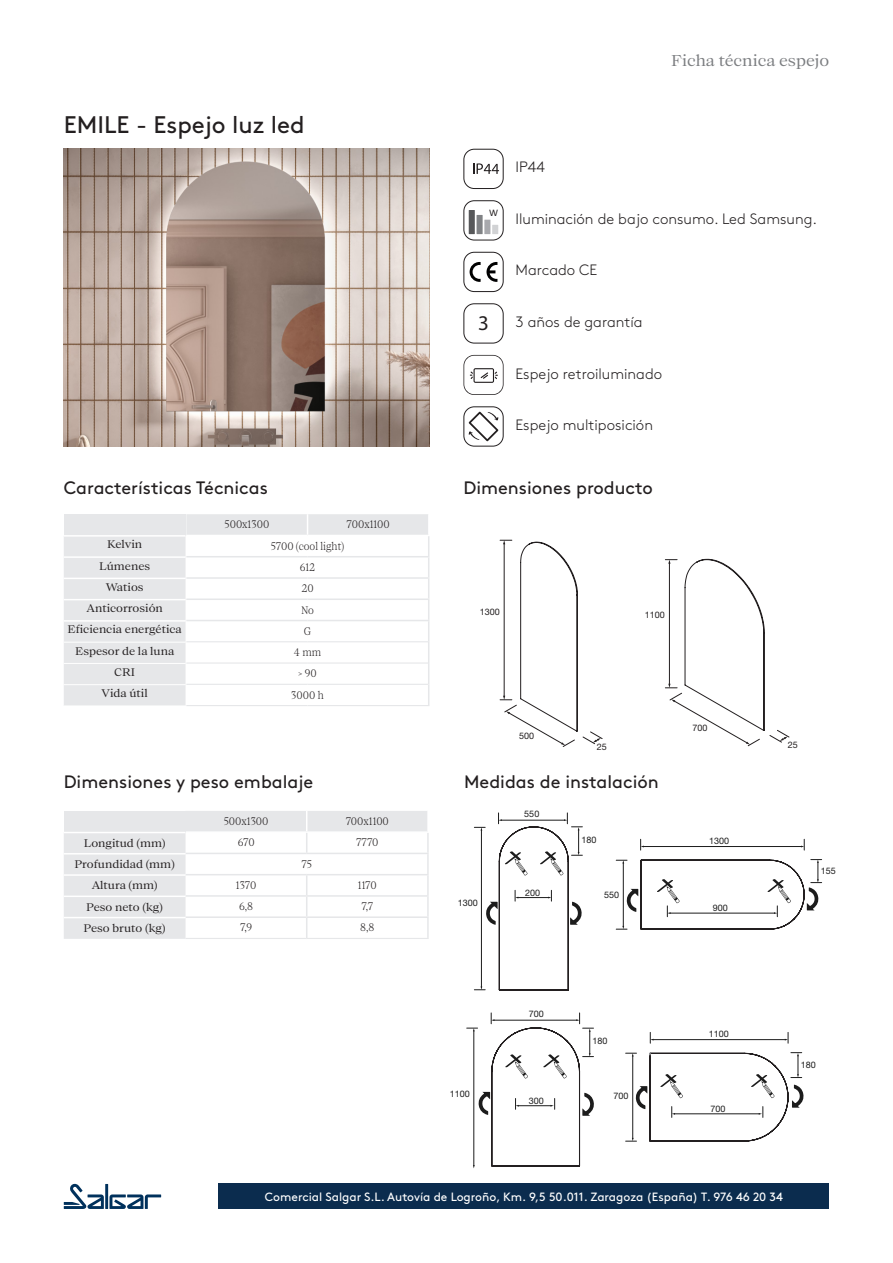
<style>
.page{position:relative;width:893px;height:1263px;background:#fff}
.page>*{position:absolute;margin:0;border:0;box-sizing:border-box;transform-origin:0 0}
.titulo_serie{font:24px "Brown Std";color:#231f20}
.t1{font:21px "Myriad Pro";color:#231f20}
.subtitulos_series{font:18px "Brown Std";color:#231f20}
.subtitulos_series-2{font:300 15px "Brown Std";color:#231f20}
.t2{font:15px "Bw Beto";color:#7c7e81}
.t3{font:12px "Brown Std";color:#fff}
.nombres_tabla{font:10.5px "Bw Beto";color:#231f20}
.t4{font:300 10.5px "Bw Beto";color:#231f20;scale:.84 1}
.t5{font:10.2px "Calibri";color:#231f20}
.t6{font:9px "Helvetica Neue";color:#1c1c1c}
.t7{font:9px "Helvetica Neue";color:#231f20}
</style>
<div class="page">
<svg style="left:64px;top:1184px;width:97px;height:25px"></svg>
<div style="left:219px;top:1184px;width:610px;height:25px;background:#0b2c4e"></div>
<div style="left:463px;top:252px;width:41px;height:40px;border:1px solid #231f20;border-radius:10px"></div>
<svg style="left:470px;top:262px;width:27px;height:20px"></svg>
<div style="left:463px;top:200px;width:41px;height:40px;border:1px solid #231f20;border-radius:10px"></div>
<div style="left:469px;top:210px;width:6px;height:24px;background:#57585a"></div>
<div style="left:477px;top:215px;width:6px;height:19px;background:#808285"></div>
<div style="left:484px;top:220px;width:6px;height:14px;background:#a8a9ad"></div>
<div style="left:492px;top:225px;width:6px;height:9px;background:#d1d2d4"></div>
<div style="left:463px;top:406px;width:41px;height:40px;border:1px solid #231f20;border-radius:10px"></div>
<svg style="left:467px;top:410px;width:33px;height:33px"></svg>
<svg style="left:463px;top:355px;width:41px;height:40px"></svg>
<div style="left:463px;top:303px;width:41px;height:40px;border:1px solid #231f20;border-radius:10px"></div>
<div style="left:463px;top:149px;width:41px;height:40px;border:1px solid #231f20;border-radius:10px"></div>
<svg style="left:473px;top:163px;width:26px;height:11px"></svg>
<svg style="left:500px;top:540px;width:103px;height:207px"></svg>
<svg style="left:665px;top:559px;width:124px;height:187px"></svg>
<img style="left:64px;top:149px;width:365px;height:297px">
<hr style="left:501px;top:820px;width:64px;height:1px;background:#1c1c1c">
<svg style="left:498px;top:813px;width:4px;height:11px"></svg>
<hr style="left:481px;top:830px;width:1px;height:157px;background:#1c1c1c">
<svg style="left:474px;top:986px;width:11px;height:4px"></svg>
<svg style="left:474px;top:827px;width:11px;height:3px"></svg>
<svg style="left:499px;top:826px;width:306px;height:165px"></svg>
<svg style="left:570px;top:902px;width:12px;height:23px"></svg>
<svg style="left:486px;top:902px;width:12px;height:23px"></svg>
<svg style="left:807px;top:859px;width:15px;height:51px"></svg>
<svg style="left:626px;top:889px;width:12px;height:23px"></svg>
<svg style="left:540px;top:813px;width:42px;height:62px"></svg>
<svg style="left:505px;top:851px;width:23px;height:24px"></svg>
<hr style="left:518px;top:897px;width:31px;height:1px;background:#1c1c1c">
<svg style="left:515px;top:890px;width:3px;height:11px"></svg>
<svg style="left:548px;top:890px;width:4px;height:11px"></svg>
<svg style="left:467px;top:1013px;width:337px;height:155px"></svg>
<hr style="left:670px;top:913px;width:105px;height:1px;background:#1c1c1c">
<svg style="left:657px;top:879px;width:23px;height:38px"></svg>
<svg style="left:767px;top:879px;width:24px;height:38px"></svg>
<svg style="left:64px;top:811px;width:365px;height:128px"></svg>
<hr style="left:64px;top:832px;width:122px;height:1px;background:#fff">
<hr style="left:64px;top:853px;width:122px;height:1px;background:#fff">
<hr style="left:64px;top:874px;width:122px;height:2px;background:#fff">
<hr style="left:64px;top:895px;width:122px;height:2px;background:#fff">
<hr style="left:64px;top:917px;width:122px;height:1px;background:#fff">
<svg style="left:64px;top:514px;width:365px;height:192px"></svg>
<hr style="left:64px;top:535px;width:122px;height:2px;background:#fff">
<hr style="left:64px;top:556px;width:122px;height:2px;background:#fff">
<hr style="left:64px;top:578px;width:122px;height:1px;background:#fff">
<hr style="left:64px;top:599px;width:122px;height:1px;background:#fff">
<hr style="left:64px;top:620px;width:122px;height:2px;background:#fff">
<hr style="left:64px;top:642px;width:122px;height:1px;background:#fff">
<hr style="left:64px;top:663px;width:122px;height:1px;background:#fff">
<hr style="left:64px;top:684px;width:122px;height:1px;background:#fff">
<hr style="left:64px;top:705px;width:122px;height:1px;background:#fff">
<p class="titulo_serie" style="left:64px;top:111px;width:242px">EMILE - Espejo luz led</p>
<h3 class="t2" style="left:671px;top:51px;width:160px">Ficha técnica espejo</h3>
<p class="t5" style="left:489px;top:206px;width:11px">W</p>
<h2 class="t1" style="left:478px;top:310px;width:12px">3</h2>
<p class="subtitulos_series-2" style="left:515px;top:159px;width:31px">IP44</p>
<p class="subtitulos_series-2" style="left:515px;top:210px;width:303px">Iluminación de bajo consumo. Led Samsung.</p>
<p class="subtitulos_series-2" style="left:515px;top:262px;width:83px">Marcado CE</p>
<p class="subtitulos_series-2" style="left:515px;top:313px;width:128px">3 años de garantía</p>
<p class="subtitulos_series-2" style="left:515px;top:365px;width:148px">Espejo retroiluminado</p>
<p class="subtitulos_series-2" style="left:515px;top:416px;width:139px">Espejo multiposición</p>
<p class="subtitulos_series" style="left:64px;top:477px;width:206px">Características Técnicas</p>
<p class="subtitulos_series" style="left:463px;top:477px;width:191px">Dimensiones producto</p>
<p class="nombres_tabla" style="left:107px;top:538px;width:37px">Kelvin</p>
<p class="nombres_tabla" style="left:99px;top:559px;width:53px">Lúmenes</p>
<p class="nombres_tabla" style="left:106px;top:581px;width:39px">Watios</p>
<p class="nombres_tabla" style="left:86px;top:602px;width:78px">Anticorrosión</p>
<p class="nombres_tabla" style="left:67px;top:623px;width:116px">Eficiencia energética</p>
<p class="nombres_tabla" style="left:75px;top:644px;width:101px">Espesor de la luna</p>
<p class="nombres_tabla" style="left:114px;top:666px;width:22px">CRI</p>
<p class="nombres_tabla" style="left:102px;top:687px;width:48px">Vida útil</p>
<p class="t4" style="left:225px;top:518px;width:55px">500x1300</p>
<p class="t4" style="left:347px;top:518px;width:53px">700x1100</p>
<p class="t4" style="left:271px;top:540px;width:89px">5700 (cool light)</p>
<p class="t4" style="left:300px;top:561px;width:20px">612</p>
<p class="t4" style="left:301px;top:582px;width:16px">20</p>
<p class="t4" style="left:301px;top:603px;width:17px">No</p>
<p class="t4" style="left:304px;top:625px;width:10px">G</p>
<p class="t4" style="left:294px;top:646px;width:34px">4 mm</p>
<p class="t4" style="left:298px;top:667px;width:24px">&gt; 90</p>
<p class="t4" style="left:291px;top:688px;width:40px">3000 h</p>
<p class="t7" style="left:480px;top:606px;width:22px">1300</p>
<p class="t7" style="left:519px;top:730px;width:17px">500</p>
<p class="t7" style="left:645px;top:609px;width:22px">1100</p>
<p class="t7" style="left:597px;top:741px;width:12px">25</p>
<p class="subtitulos_series" style="left:64px;top:771px;width:251px">Dimensiones y peso embalaje</p>
<p class="subtitulos_series" style="left:464px;top:771px;width:196px">Medidas de instalación</p>
<p class="nombres_tabla" style="left:84px;top:837px;width:83px">Longitud (mm)</p>
<p class="nombres_tabla" style="left:75px;top:858px;width:102px">Profundidad (mm)</p>
<p class="nombres_tabla" style="left:92px;top:879px;width:67px">Altura (mm)</p>
<p class="nombres_tabla" style="left:86px;top:900px;width:78px">Peso neto (kg)</p>
<p class="nombres_tabla" style="left:84px;top:922px;width:84px">Peso bruto (kg)</p>
<p class="t4" style="left:224px;top:815px;width:55px">500x1300</p>
<p class="t4" style="left:346px;top:815px;width:53px">700x1100</p>
<p class="t4" style="left:238px;top:836px;width:22px">670</p>
<p class="t4" style="left:356px;top:836px;width:28px">7770</p>
<p class="t4" style="left:301px;top:857px;width:14px">75</p>
<p class="t4" style="left:236px;top:879px;width:26px">1370</p>
<p class="t4" style="left:358px;top:879px;width:24px">1170</p>
<p class="t4" style="left:239px;top:900px;width:18px">6,8</p>
<p class="t4" style="left:361px;top:900px;width:16px">7,7</p>
<p class="t4" style="left:240px;top:921px;width:16px">7,9</p>
<p class="t4" style="left:360px;top:921px;width:18px">8,8</p>
<p class="t6" style="left:458px;top:897px;width:22px">1300</p>
<p class="t6" style="left:524px;top:809px;width:17px">550</p>
<p class="t6" style="left:525px;top:887px;width:17px">200</p>
<p class="t6" style="left:581px;top:834px;width:17px">180</p>
<p class="t6" style="left:604px;top:889px;width:17px">550</p>
<p class="t7" style="left:693px;top:723px;width:17px">700</p>
<p class="t6" style="left:709px;top:835px;width:22px">1300</p>
<p class="t6" style="left:713px;top:903px;width:17px">900</p>
<p class="t6" style="left:529px;top:1009px;width:17px">700</p>
<p class="t6" style="left:592px;top:1036px;width:17px">180</p>
<p class="t6" style="left:450px;top:1088px;width:22px">1100</p>
<p class="t6" style="left:613px;top:1091px;width:17px">700</p>
<p class="t6" style="left:529px;top:1095px;width:17px">300</p>
<p class="t6" style="left:709px;top:1028px;width:22px">1100</p>
<p class="t6" style="left:711px;top:1103px;width:17px">700</p>
<p class="t7" style="left:788px;top:740px;width:12px">25</p>
<p class="t6" style="left:821px;top:865px;width:17px">155</p>
<p class="t6" style="left:801px;top:1059px;width:17px">180</p>
<p class="t3" style="left:265px;top:1190px;width:519px">Comercial Salgar S.L. Autovía de Logroño, Km. 9,5 50.011. Zaragoza (España) T. 976 46 20 34</p>
</div>
